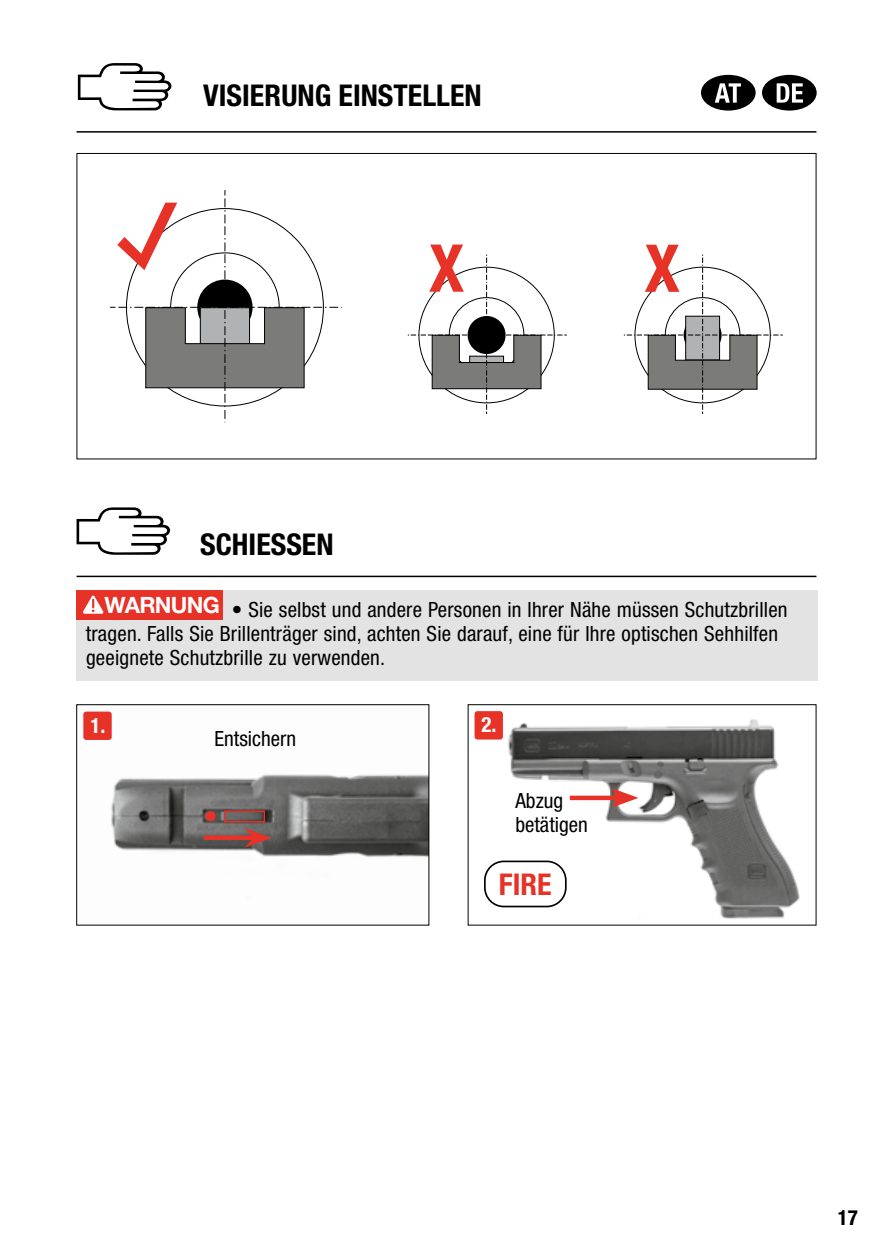
<style>
.page{position:relative;width:893px;height:1259px;background:#fff}
.page>*{position:absolute;margin:0;border:0;box-sizing:border-box;transform-origin:0 0}
.t1{font:700 condensed 30px "Helvetica Neue LT Pro";color:#000}
.t2{font:700 condensed 30px "Helvetica Neue LT Pro";color:#e63227}
.t3{font:700 22.5px "Helvetica Neue LT Pro";letter-spacing:-.03em;color:#fff}
.t4{font:condensed 21px/24px "Helvetica Neue LT Pro";letter-spacing:.01em;color:#000}
.t5{font:700 condensed 21px "Helvetica Neue LT Pro";color:#fff}
.t6{font:700 condensed 21px "Helvetica Neue LT Pro";color:#000}
</style>
<div class="page">
<hr style="left:77px;top:131px;width:739px;height:2px;background:#000">
<div style="left:762px;top:75px;width:55px;height:36px;background:#000;border-radius:50%"></div>
<svg style="left:777px;top:83px;width:26px;height:20px"></svg>
<div style="left:701px;top:75px;width:55px;height:36px;background:#000;border-radius:50%"></div>
<svg style="left:715px;top:83px;width:26px;height:20px"></svg>
<svg style="left:624px;top:245px;width:159px;height:169px"></svg>
<svg style="left:408px;top:244px;width:159px;height:170px"></svg>
<svg style="left:110px;top:190px;width:232px;height:232px"></svg>
<svg style="left:78px;top:63px;width:93px;height:47px"></svg>
<hr style="left:77px;top:575px;width:739px;height:2px;background:#000">
<svg style="left:77px;top:507px;width:93px;height:48px"></svg>
<div style="left:77px;top:590px;width:741px;height:90px;background:#e3e3e3"></div>
<div style="left:76px;top:590px;width:147px;height:29px;background:#e63227"></div>
<svg style="left:83px;top:595px;width:21px;height:19px"></svg>
<img style="left:488px;top:719px;width:312px;height:200px">
<div style="left:468px;top:704px;width:348px;height:221px;border:1px solid #000"></div>
<div style="left:485px;top:861px;width:81px;height:45px;background:#fff;border-radius:19px"></div>
<div style="left:484px;top:860px;width:83px;height:47px;border:2px solid #000;border-radius:19px"></div>
<div style="left:570px;top:795px;width:50px;height:5px;background:#e63227"></div>
<svg style="left:612px;top:788px;width:26px;height:19px"></svg>
<img style="left:111px;top:774px;width:316px;height:84px">
<div style="left:76px;top:704px;width:353px;height:221px;border:1px solid #000"></div>
<div style="left:204px;top:835px;width:49px;height:5px;background:#e63227"></div>
<svg style="left:245px;top:828px;width:27px;height:19px"></svg>
<div style="left:224px;top:810px;width:41px;height:12px;border:2px solid #e63227"></div>
<div style="left:206px;top:811px;width:10px;height:10px;background:#e63227;border-radius:50%"></div>
<div style="left:83px;top:711px;width:29px;height:29px;background:#e63227;border-radius:3px"></div>
<div style="left:475px;top:711px;width:28px;height:28px;background:#e63227;border-radius:3px"></div>
<h1 class="t1" style="left:203px;top:78px;width:280px">VISIERUNG EINSTELLEN</h1>
<h1 class="t1" style="left:200px;top:526px;width:135px">SCHIESSEN</h1>
<p class="t3" style="left:105px;top:591px;width:117px">WARNUNG</p>
<p class="t4" style="left:86px;top:598px;width:703px;text-indent:146px">• Sie selbst und andere Personen in Ihrer Nähe müssen Schutzbrillen tragen. Falls Sie Brillenträger sind, achten Sie darauf, eine für Ihre optischen Sehhilfen geeignete Schutzbrille zu verwenden.</p>
<p class="t5" style="left:90px;top:712px;width:17px">1.</p>
<p class="t5" style="left:482px;top:712px;width:17px">2.</p>
<p class="t4" style="left:215px;top:727px;width:83px">Entsichern</p>
<p class="t4" style="left:515px;top:788px;width:74px">Abzug betätigen</p>
<h1 class="t2" style="left:499px;top:866px;width:54px">FIRE</h1>
<p class="t6" style="left:838px;top:1205px;width:22px">17</p>
</div>
